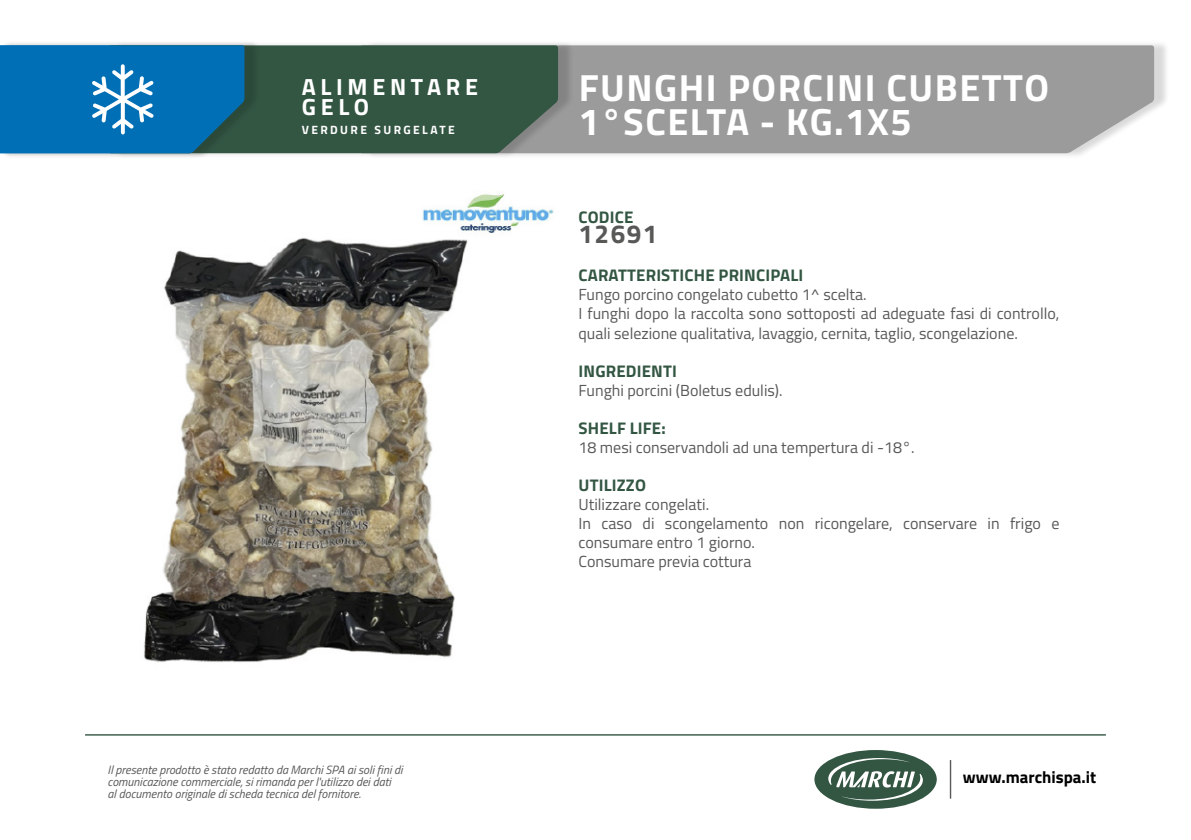
<style>
.page{position:relative;width:1191px;height:840px;background:#fff}
.page>*{position:absolute;margin:0;border:0;box-sizing:border-box;transform-origin:0 0}
.t1{font:700 37.8px/34.2px "Titillium Web";letter-spacing:.04em;color:#fff}
.t2{font:700 26px "Titillium Web";letter-spacing:.06em;color:#585857}
.t3{font:700 23.4px "Titillium Web";letter-spacing:.2em;color:#fff}
.t4{font:700 16.8px "Titillium Web";letter-spacing:.01em;color:#335643}
.t5{font:700 16.8px "Titillium Web";color:#000}
.t6{font:16px/19px "Titillium Web";color:#585857}
.t7{font:italic 12px/12px "Titillium Web";color:#585857}
.t8{font:700 12px "Titillium Web";letter-spacing:.2em;color:#fff}
</style>
<div class="page">
<div style="left:365px;top:40px;width:804px;height:119px;background:#000;opacity:.15"></div>
<div style="left:574px;top:45px;width:580px;height:108px;background:#9c9b9b"></div>
<div style="left:113px;top:40px;width:461px;height:119px;background:#000;opacity:.15"></div>
<div style="left:260px;top:45px;width:298px;height:108px;background:#335643"></div>
<div style="left:0;top:40px;width:260px;height:119px;background:#000;opacity:.15"></div>
<svg style="left:0;top:45px;width:244px;height:108px;background:#0e74b3"></svg>
<img style="left:144px;top:238px;width:319px;height:424px">
<img style="left:422px;top:191px;width:132px;height:66px">
<hr style="left:949px;top:759px;width:2px;height:39px;background:#585857">
<div style="left:814px;top:749px;width:122px;height:59px;background:#335643;border-radius:50%"></div>
<svg style="left:828px;top:757px;width:95px;height:43px"></svg>
<hr style="left:85px;top:733px;width:1021px;height:2px;background:#335643">
<p class="t3" style="left:302px;top:69px;width:178px">ALIMENTARE</p>
<p class="t3" style="left:302px;top:89px;width:69px">GELO</p>
<p class="t8" style="left:302px;top:121px;width:155px">VERDURE SURGELATE</p>
<p class="t7" style="left:108px;top:762px;width:296px">Il presente prodotto è stato redatto da Marchi SPA ai soli fini di comunicazione commerciale, si rimanda per l'utilizzo dei dati<br>al documento originale di scheda tecnica del fornitore.</p>
<p class="t1" style="left:578px;top:69px;width:472px">FUNGHI PORCINI CUBETTO<br>1°SCELTA - KG.1X5</p>
<p class="t4" style="left:578px;top:204px;width:56px">CODICE</p>
<p class="t2" style="left:578px;top:214px;width:81px">12691</p>
<p class="t4" style="left:578px;top:262px;width:226px">CARATTERISTICHE PRINCIPALI</p>
<p class="t6" style="left:578px;top:284px;width:289px">Fungo porcino congelato cubetto 1^ scelta.</p>
<p class="t6" style="left:578px;top:303px;width:482px">I funghi dopo la raccolta sono sottoposti ad adeguate fasi di controllo, quali selezione qualitativa, lavaggio, cernita, taglio, scongelazione.</p>
<p class="t4" style="left:578px;top:357px;width:100px">INGREDIENTI</p>
<p class="t6" style="left:578px;top:379px;width:206px">Funghi porcini (Boletus edulis).</p>
<p class="t4" style="left:578px;top:414px;width:89px">SHELF LIFE:</p>
<p class="t6" style="left:578px;top:436px;width:337px">18 mesi conservandoli ad una tempertura di -18°.</p>
<p class="t4" style="left:578px;top:471px;width:69px">UTILIZZO</p>
<p class="t6" style="left:578px;top:493px;width:132px">Utilizzare congelati.</p>
<p class="t6" style="left:578px;top:512px;width:482px">In caso di scongelamento non ricongelare, conservare in frigo e consumare entro 1 giorno.</p>
<p class="t6" style="left:578px;top:550px;width:174px">Consumare previa cottura</p>
<p class="t5" style="left:963px;top:764px;width:135px">www.marchispa.it</p>
</div>
